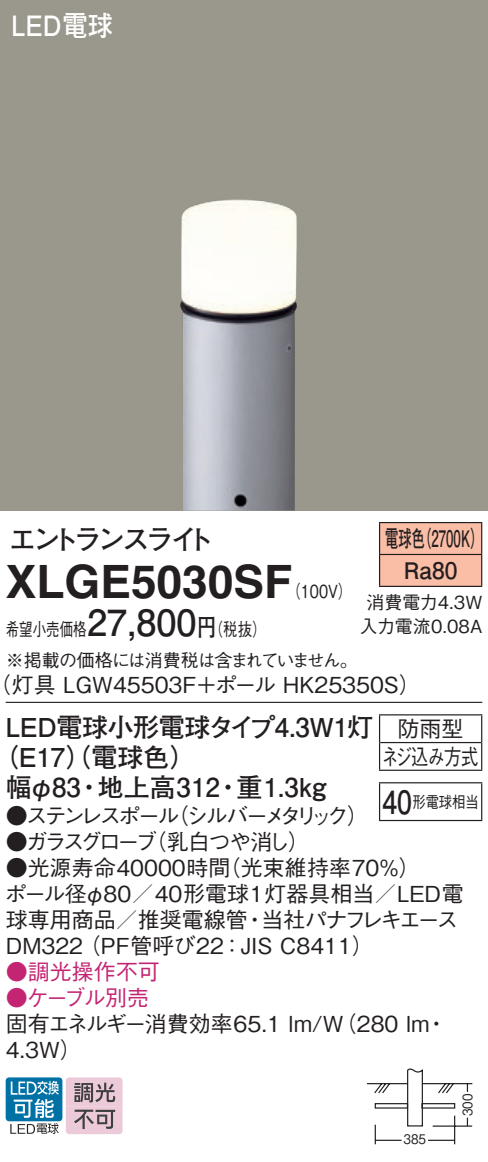
<style>
.page{position:relative;width:488px;height:1162px;background:#fff}
.page>*{position:absolute;margin:0;border:0;box-sizing:border-box;transform-origin:0 0}
.t1{font:700 46px "Helvetica LT Std";color:#231f20}
.t2{font:700 36px "Futo Go B101 Pro";color:#231f20}
.t3{font:700 32px "Futo Go B101 Pro";color:#231f20;scale:.83 1}
.t4{font:700 28px "Futo Go B101 Pro";letter-spacing:-.15em;color:#231f20}
.t5{font:700 28px "Futo Go B101 Pro";color:#fff;scale:.9 1}
.t6{font:700 26px "Futo Go B101 Pro";letter-spacing:-.015em;color:#231f20}
.t7{font:700 22.8px/32px "Futo Go B101 Pro";color:#231f20;scale:.58 1}
.t8{font:500 22px/26px "Gothic BBB Pro";color:#231f20}
.t9{font:500 22px/26px "Gothic BBB Pro";letter-spacing:-.125em;color:#231f20}
.t10{font:500 22px "Gothic BBB Pro";color:#c42573}
.t11{font:500 22px "Gothic BBB Pro";letter-spacing:-.24em;color:#231f20}
.t12{font:500 22px "Gothic BBB Pro";letter-spacing:-.14em;color:#231f20}
.t13{font:500 22px/27.6px "Gothic BBB Pro";letter-spacing:-.045em;color:#231f20;text-align:center}
.t14{font:500 22px "Gothic BBB Pro";letter-spacing:-.16em;color:#231f20}
.t15{font:500 18px/31.6px "Gothic BBB Pro";letter-spacing:-.04em;color:#231f20;scale:.75 1}
.t16{font:500 18px/24px "Gothic BBB Pro";color:#231f20;text-align:center}
.t17{font:500 18px "Gothic BBB Pro";color:#231f20;scale:.8 1}
.t18{font:500 16px "Gothic BBB Pro";color:#231f20;scale:.83 1}
.t19{font:13.2px "Gothic BBB Pro Medium 90 pv RKSJ H";color:#231f20;scale:.9 1}
.s1{font-family:"Futo Go B101 Pro";font-weight:700;font-size:24px}
</style>
<div class="page">
<div style="left:0;top:0;width:488px;height:510px;background:#9a988c"></div>
<img style="left:180px;top:199px;width:117px;height:311px">
<div style="left:380px;top:523px;width:101px;height:62px;background:#fabda6"></div>
<hr style="left:379px;top:521px;width:103px;height:2px;background:#231f20">
<hr style="left:379px;top:523px;width:1px;height:30px;background:#231f20">
<hr style="left:481px;top:523px;width:1px;height:30px;background:#231f20">
<hr style="left:379px;top:553px;width:103px;height:2px;background:#231f20">
<hr style="left:379px;top:555px;width:1px;height:30px;background:#231f20">
<hr style="left:481px;top:555px;width:1px;height:30px;background:#231f20">
<hr style="left:379px;top:585px;width:103px;height:2px;background:#231f20">
<hr style="left:6px;top:701px;width:476px;height:1px;background:#231f20">
<svg style="left:379px;top:715px;width:1px;height:54px"></svg>
<hr style="left:379px;top:714px;width:103px;height:1px;background:#231f20">
<hr style="left:380px;top:741px;width:101px;height:2px;background:#231f20">
<svg style="left:481px;top:715px;width:1px;height:54px"></svg>
<hr style="left:379px;top:769px;width:103px;height:1px;background:#231f20">
<hr style="left:379px;top:783px;width:1px;height:36px;background:#231f20">
<hr style="left:379px;top:782px;width:103px;height:1px;background:#231f20">
<hr style="left:481px;top:783px;width:1px;height:36px;background:#231f20">
<hr style="left:379px;top:819px;width:103px;height:2px;background:#231f20">
<div style="left:6px;top:1077px;width:56px;height:43px;background:#0071a5;border-radius:3px"></div>
<svg style="left:10px;top:1081px;width:49px;height:52px"></svg>
<svg style="left:66px;top:1077px;width:56px;height:56px;background:#c8adb9"></svg>
<svg style="left:367px;top:1068px;width:106px;height:77px"></svg>
<p class="t5" style="left:11px;top:3px;width:114px">LED電球</p>
<p class="t4" style="left:9px;top:516px;width:207px">エントランスライト</p>
<p class="t7" style="left:418px;top:519px;width:115px">（2700 (K</p>
<p class="t7" style="left:403px;top:519px;width:94px;text-indent:-19px">電球色<br>Ra80</p>
<p class="t16" style="left:359px;top:587px;width:124px">消費電力4.3W入力電流0.08A</p>
<h1 class="t1" style="left:6px;top:554px;width:288px">XLGE5030SF</h1>
<p class="t17" style="left:197px;top:614px;width:88px">（<span class="s1">円</span>税抜(</p>
<p class="t17" style="left:286px;top:577px;width:84px">（100 (V</p>
<h2 class="t2" style="left:87px;top:593px;width:111px">27,800</h2>
<p class="t15" style="left:6px;top:610px;width:471px">希望小売価格<br>※掲載の価格には消費税は含まれていません。</p>
<p class="t8" style="left:-10px;top:669px;width:432px">（灯具 LGW45503 ＋F ポール HK25350S(</p>
<p class="t6" style="left:6px;top:706px;width:369px">LED電球小形電球タイプ4.3W 灯1</p>
<p class="t6" style="left:-8px;top:736px;width:206px">（E17（）電球色(</p>
<p class="t6" style="left:236px;top:766px;width:91px">重1.3kg</p>
<p class="t6" style="left:6px;top:766px;width:77px">幅φ83</p>
<p class="t6" style="left:98px;top:766px;width:124px">地上高312</p>
<p class="t6" style="left:76px;top:766px;width:27px">・</p>
<p class="t6" style="left:215px;top:766px;width:27px">・</p>
<p class="t11" style="left:167px;top:797px;width:203px">（シルバーメタリック(</p>
<p class="t9" style="left:145px;top:799px;width:167px;text-indent:-139px">●ステンレスポール<br>（乳白つや消し(</p>
<p class="t14" style="left:6px;top:823px;width:153px">●ガラスグローブ</p>
<p class="t13" style="left:381px;top:712px;width:98px">防雨型<br>ネジ込み方式</p>
<p class="t18" style="left:412px;top:788px;width:81px">形電球相当</p>
<h3 class="t3" style="left:382px;top:775px;width:37px">40</h3>
<p class="t8" style="left:219px;top:851px;width:203px">（光束維持率70％(</p>
<p class="t8" style="left:6px;top:851px;width:226px">●光源寿命40000時間</p>
<p class="t8" style="left:5px;top:877px;width:460px">ポール径φ80／40形電球1灯器具相当／LED電</p>
<p class="t12" style="left:261px;top:901px;width:198px">当社パナフレキエース</p>
<p class="t8" style="left:79px;top:903px;width:296px;text-indent:-73px">球専用商品／推奨電線管<br>（PF管呼び22：JIS C8411(</p>
<p class="t8" style="left:243px;top:903px;width:24px">・</p>
<p class="t8" style="left:6px;top:929px;width:79px">DM322</p>
<p class="t10" style="left:6px;top:953px;width:155px">●調光操作不可</p>
<p class="t10" style="left:6px;top:979px;width:145px">●ケーブル別売</p>
<p class="t8" style="left:6px;top:1007px;width:425px">固有エネルギー消費効率65.1 lm （W/ 280 lm<br>4.3W(</p>
<p class="t8" style="left:425px;top:1007px;width:23px">・</p>
<p class="t19" style="left:403px;top:1127px;width:26px">385</p>
<p class="t19" style="left:456px;top:1115px;width:26px;rotate:-90deg">300</p>
</div>
